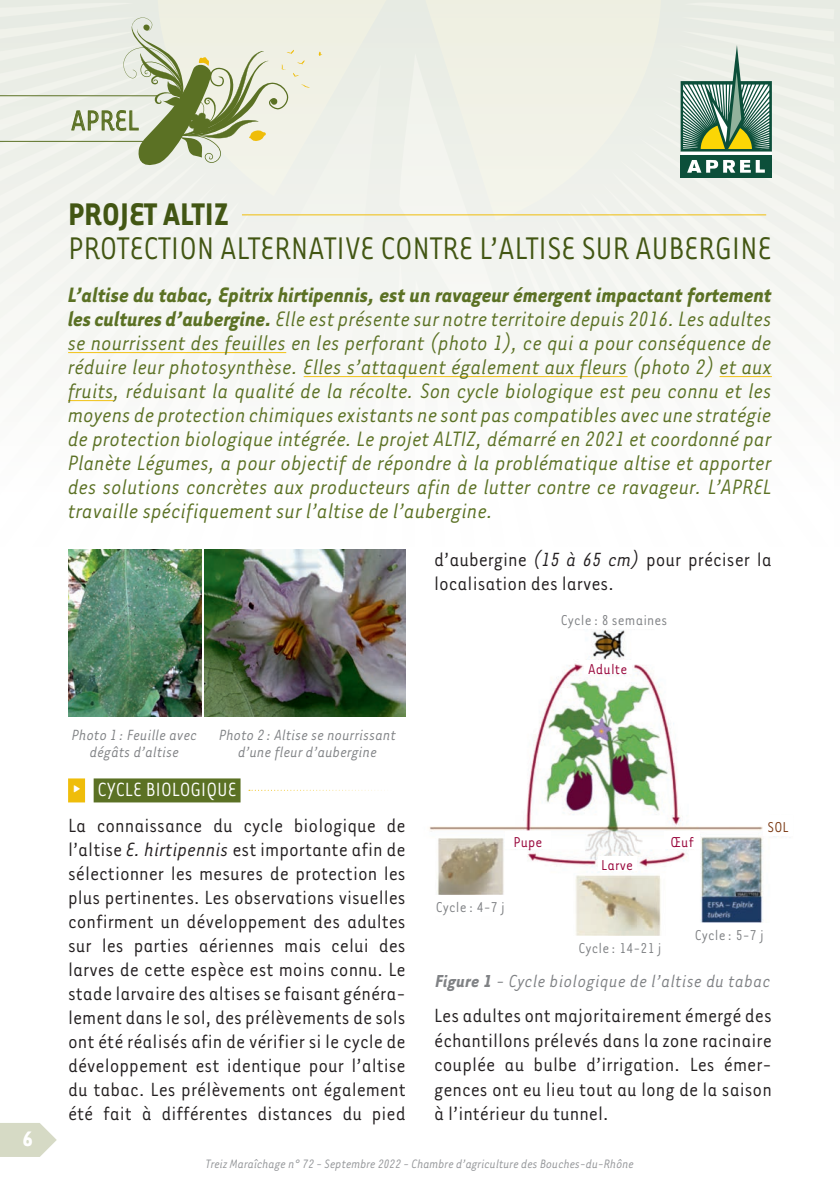
<style>
.page{position:relative;width:840px;height:1191px;background:#fff}
.page>*{position:absolute;margin:0;border:0;box-sizing:border-box;transform-origin:0 0}
.t1{font:36px "Tarzana Narrow";letter-spacing:-.01em;color:#425613}
.t2{font:700 36px "Tarzana Narrow";color:#425613}
.t3{font:31.8px "Tarzana Narrow";color:#5b7124}
.t4{font:italic 24px/24px "Tarzana Narrow";letter-spacing:-.005em;color:#5b7124;text-align:justify}
.t5{font:700 24px "Tarzana Narrow";color:#fff}
.t6{font:22px/24px "Tarzana Narrow";color:#231f20}
.t7{font:italic 20px "Tarzana Narrow";letter-spacing:.01em;color:#808285}
.t8{font:italic 17px/17px "Tarzana Narrow";color:#808285;text-align:center}
.t9{font:16.4px "Tarzana Narrow";letter-spacing:.01em;color:#808285}
.t10{font:16.4px "Tarzana Narrow";letter-spacing:.01em;color:#970238}
.t11{font:16.4px "Tarzana Narrow";color:#7b3a14}
.t12{font:italic 14px "Tarzana Narrow";letter-spacing:-.01em;color:#939598}
.s1{font-weight:700}
.s2{font-style:italic}
.s3{font-family:"Geogrotesque";font-weight:700;color:#fff}
.s4{color:#fff}
</style>
<div class="page">
<div style="left:0;top:0;width:839px;height:493px;background:linear-gradient(to bottom,#ebede1,#fcfcfd)"></div>
<svg style="left:0;top:1px;width:322px;height:350px"></svg>
<svg style="left:0;top:1123px;width:57px;height:34px;background:#dcdfcd"></svg>
<svg style="left:630px;top:2px;width:204px;height:314px"></svg>
<hr style="left:242px;top:214px;width:523px;height:1px;background:#efbd0a">
<div style="left:68px;top:778px;width:17px;height:24px;background:#efbd0a"></div>
<div style="left:94px;top:778px;width:146px;height:24px;background:#5b7124"></div>
<svg style="left:249px;top:789px;width:94px;height:1px"></svg>
<hr style="left:68px;top:352px;width:218px;height:1px;background:#f2c213">
<hr style="left:303px;top:376px;width:324px;height:1px;background:#f2c213">
<hr style="left:719px;top:376px;width:52px;height:1px;background:#f2c213">
<hr style="left:68px;top:400px;width:46px;height:1px;background:#f2c213">
<img style="left:205px;top:550px;width:200px;height:166px">
<img style="left:68px;top:550px;width:133px;height:166px">
<img style="left:429px;top:630px;width:348px;height:306px">
<div style="left:426px;top:895px;width:88px;height:21px;background:#fff"></div>
<div style="left:684px;top:923px;width:89px;height:20px;background:#fff"></div>
<div style="left:584px;top:660px;width:47px;height:14px;background:#fff"></div>
<div style="left:763px;top:815px;width:29px;height:21px;background:#fff"></div>
<div style="left:505px;top:831px;width:45px;height:17px;background:#fff"></div>
<div style="left:664px;top:831px;width:35px;height:17px;background:#fff"></div>
<div style="left:597px;top:856px;width:39px;height:14px;background:#fff"></div>
<p class="t5" style="left:22px;top:1123px;width:12px">6</p>
<h2 class="t3" style="left:71px;top:101px;width:69px">APREL</h2>
<h1 class="t2" style="left:68px;top:191px;width:162px">PROJET ALTIZ</h1>
<h1 class="t1" style="left:68px;top:226px;width:704px">PROTECTION ALTERNATIVE CONTRE L’ALTISE SUR AUBERGINE</h1>
<p class="t4" style="left:68px;top:282px;width:705px"><span class="s1">L’altise du tabac, Epitrix hirtipennis, est un ravageur émergent impactant fortement les cultures d’aubergine.</span> Elle est présente sur notre territoire depuis 2016. Les adultes se nourrissent des feuilles en les perforant (photo 1), ce qui a pour conséquence de réduire leur photosynthèse. Elles s’attaquent également aux fleurs (photo 2) et aux fruits, réduisant la qualité de la récolte. Son cycle biologique est peu connu et les moyens de protection chimiques existants ne sont pas compatibles avec une stratégie de protection biologique intégrée. Le projet ALTIZ, démarré en 2021 et coordonné par Planète Légumes, a pour objectif de répondre à la problématique altise et apporter des solutions concrètes aux producteurs afin de lutter contre ce ravageur. L’APREL travaille spécifiquement sur l’altise de l’aubergine.</p>
<p class="t6" style="left:434px;top:546px;width:339px">d’aubergine <span class="s2">(15 à 65 cm)</span> pour préciser la localisation des larves.</p>
<p class="t9" style="left:560px;top:610px;width:108px">Cycle : 8 semaines</p>
<p class="t8" style="left:72px;top:725px;width:127px">Photo 1 : Feuille avec dégâts d’altise</p>
<p class="t8" style="left:219px;top:725px;width:179px">Photo 2 : Altise se nourrissant d’une fleur d’aubergine</p>
<p class="t10" style="left:588px;top:659px;width:41px">Adulte</p>
<p class="t6" style="left:68px;top:771px;width:339px;line-height:35.4px"><span class="s3">∂</span> <span class="s4">CYCLE BIOLOGIQUE<br></span>La connaissance du cycle biologique de</p>
<p class="t6" style="left:68px;top:836px;width:339px;text-align:justify">l’altise <span class="s2">E. hirtipennis</span> est importante afin de sélectionner les mesures de protection les plus pertinentes. Les observations visuelles confirment un développement des adultes sur les parties aériennes mais celui des larves de cette espèce est moins connu. Le stade larvaire des altises se faisant généra&shy;lement dans le sol, des prélèvements de sols ont été réalisés afin de vérifier si le cycle de développement est identique pour l’altise du tabac. Les prélèvements ont également été fait à différentes distances du pied</p>
<p class="t11" style="left:767px;top:817px;width:23px">SOL</p>
<p class="t10" style="left:513px;top:831px;width:30px">Pupe</p>
<p class="t10" style="left:670px;top:831px;width:25px">Œuf</p>
<p class="t10" style="left:601px;top:855px;width:33px">Larve</p>
<p class="t9" style="left:435px;top:897px;width:70px">Cycle : 4-7 j</p>
<p class="t9" style="left:694px;top:924px;width:70px">Cycle : 5-7 j</p>
<p class="t9" style="left:578px;top:938px;width:85px">Cycle : 14-21 j</p>
<p class="t7" style="left:435px;top:968px;width:336px"><span class="s1">Figure 1</span> - Cycle biologique de l’altise du tabac</p>
<p class="t6" style="left:434px;top:1002px;width:339px;text-align:justify">Les adultes ont majoritairement émergé des échantillons prélevés dans la zone racinaire couplée au bulbe d’irrigation. Les émer&shy;gences ont eu lieu tout au long de la saison à l’intérieur du tunnel.</p>
<p class="t12" style="left:206px;top:1155px;width:429px">Treiz Maraîchage n° 72 - Septembre 2022 - Chambre d’agriculture des Bouches-du-Rhône</p>
</div>
